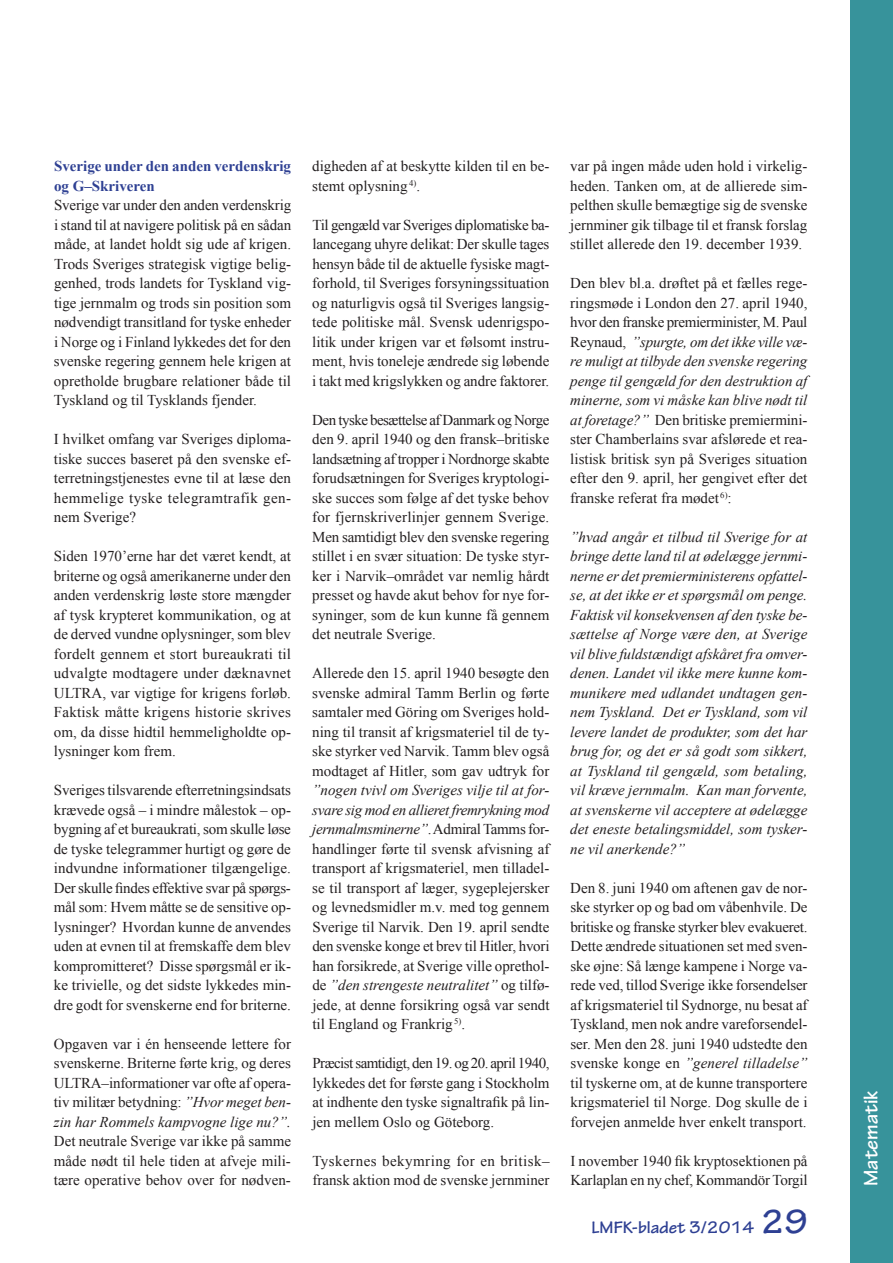
<style>
.page{position:relative;width:893px;height:1263px;background:#fff}
.page>*{position:absolute;margin:0;border:0;box-sizing:border-box;transform-origin:0 0}
.t1{font:700 21px "Tekton Pro";color:#fff}
.t2{font:700 18px "Tekton Pro";color:#2e4093}
.t3{font:15px/19.5px "Times New Roman";color:#231f20;text-align:justify}
.t4{font:italic 15px/19.5px "Times New Roman";color:#231f20;text-align:justify}
.t5{font:700 15px/19.5px "Times New Roman";color:#2e4093}
.s1{font-style:italic}
.s2{font-size:36px}
</style>
<div class="page">
<div style="left:850px;top:0;width:43px;height:1263px;background:#37939b"></div>
<p class="t5" style="left:54px;top:156px;width:239px">Sverige under den anden verdenskrig og G–Skriveren</p>
<p class="t3" style="left:54px;top:195px;width:239px">Sverige var under den anden verdenskrig i stand til at navigere politisk på en sådan måde, at landet holdt sig ude af krigen.<br>Trods Sveriges strategisk vigtige belig&shy;genhed, trods landets for Tyskland vig&shy;tige jernmalm og trods sin position som nødvendigt transitland for tyske enheder i Norge og i Finland lykkedes det for den svenske regering gennem hele krigen at opretholde brugbare relationer både til Tyskland og til Tysklands fjender.</p>
<p class="t3" style="left:54px;top:429px;width:239px">I hvilket omfang var Sveriges diploma&shy;tiske succes baseret på den svenske ef&shy;terretningstjenestes evne til at læse den hemmelige tyske telegramtrafik gen&shy;nem Sverige?</p>
<p class="t3" style="left:54px;top:546px;width:239px">Siden 1970’erne har det været kendt, at briterne og også amerikanerne under den anden verdenskrig løste store mængder af tysk krypteret kommunikation, og at de derved vundne oplysninger, som blev fordelt gennem et stort bureaukrati til udvalgte modtagere under dæknavnet ULTRA, var vigtige for krigens forløb.<br>Faktisk måtte krigens historie skrives om, da disse hidtil hemmeligholdte op&shy;lysninger kom frem.</p>
<p class="t3" style="left:54px;top:780px;width:239px">Sveriges tilsvarende efterretningsindsats krævede også – i mindre målestok – op&shy;bygning af et bureaukrati, som skulle løse de tyske telegrammer hurtigt og gøre de indvundne informationer tilgængelige.<br>Der skulle findes effektive svar på spørgs&shy;mål som: Hvem måtte se de sensitive op&shy;lysninger? Hvordan kunne de anvendes uden at evnen til at fremskaffe dem blev kompromitteret? Disse spørgsmål er ik&shy;ke trivielle, og det sidste lykkedes min&shy;dre godt for svenskerne end for briterne.</p>
<p class="t3" style="left:54px;top:1033px;width:239px">Opgaven var i én henseende lettere for svenskerne. Briterne førte krig, og deres ULTRA–informationer var ofte af opera&shy;tiv militær betydning: <span class="s1">”Hvor meget ben&shy;zin har Rommels kampvogne lige nu?”.</span></p>
<p class="t3" style="left:54px;top:1131px;width:239px">Det neutrale Sverige var ikke på samme måde nødt til hele tiden at afveje mili&shy;tære operative behov over for nødven-</p>
<p class="t3" style="left:312px;top:156px;width:239px">digheden af at beskytte kilden til en be&shy;stemt oplysning <sup>4)</sup>.</p>
<p class="t3" style="left:312px;top:214px;width:239px">Til gengæld var Sveriges diplomatiske ba&shy;lancegang uhyre delikat: Der skulle tages hensyn både til de aktuelle fysiske magt&shy;forhold, til Sveriges forsyningssituation og naturligvis også til Sveriges langsig&shy;tede politiske mål. Svensk udenrigspo&shy;litik under krigen var et følsomt instru&shy;ment, hvis toneleje ændrede sig løbende i takt med krigslykken og andre faktorer.</p>
<p class="t3" style="left:312px;top:409px;width:239px">Den tyske besættelse afDanmark og Norge den 9. april 1940 og den fransk–britiske landsætning af tropper i Nordnorge skabte forudsætningen for Sveriges kryptologi&shy;ske succes som følge af det tyske behov for fjernskriverlinjer gennem Sverige.<br>Men samtidigt blev den svenske regering stillet i en svær situation: De tyske styr&shy;ker i Narvik–området var nemlig hårdt presset og havde akut behov for nye for&shy;syninger, som de kun kunne få gennem det neutrale Sverige.</p>
<p class="t3" style="left:312px;top:663px;width:239px">Allerede den 15. april 1940 besøgte den svenske admiral Tamm Berlin og førte samtaler med Göring om Sveriges hold&shy;ning til transit af krigsmateriel til de ty&shy;ske styrker ved Narvik. Tamm blev også modtaget af Hitler, som gav udtryk for</p>
<p class="t3" style="left:312px;top:780px;width:239px"><span class="s1">”nogen tvivl om Sveriges vilje til at for&shy;svare sig mod en allieret fremrykning mod jernmalmsminerne”</span>.Admiral Tamms for&shy;handlinger førte til svensk afvisning af transport af krigsmateriel, men tilladel&shy;se til transport af læger, sygeplejersker og levnedsmidler m.v. med tog gennem Sverige til Narvik. Den 19. april sendte den svenske konge et brev til Hitler, hvori han forsikrede, at Sverige ville oprethol&shy;de <span class="s1">”den strengeste neutralitet”</span> og tilfø&shy;jede, at denne forsikring også var sendt til England og Frankrig<sup>5)</sup>.</p>
<p class="t3" style="left:312px;top:1053px;width:239px">Præcist samtidigt, den 19. og 20. april 1940, lykkedes det for første gang i Stockholm at indhente den tyske signaltrafik på lin&shy;jen mellem Oslo og Göteborg.</p>
<p class="t3" style="left:312px;top:1150px;width:239px">Tyskernes bekymring for en britisk– fransk aktion mod de svenske jernminer</p>
<p class="t3" style="left:570px;top:156px;width:239px">var på ingen måde uden hold i virkelig&shy;heden. Tanken om, at de allierede sim&shy;pelthen skulle bemægtige sig de svenske jernminer gik tilbage til et fransk forslag stillet allerede den 19. december 1939.</p>
<p class="t3" style="left:570px;top:273px;width:239px">Den blev bl.a. drøftet på et fælles rege&shy;ringsmøde i London den 27. april 1940, hvor den franske premierminister, M. Paul Reynaud, <span class="s1">”spurgte, om det ikke ville væ&shy;re muligt at tilbyde den svenske regering penge til gengæld for den destruktion af minerne, som vi måske kan blive nødt til at foretage?”</span> Den britiske premiermini&shy;ster Chamberlains svar afslørede et rea&shy;listisk britisk syn på Sveriges situation efter den 9. april, her gengivet efter det franske referat fra mødet <sup>6)</sup>:</p>
<p class="t4" style="left:570px;top:526px;width:239px">”hvad angår et tilbud til Sverige for at bringe dette land til at ødelægge jernmi&shy;nerne er det premierministerens opfattel&shy;se, at det ikke er et spørgsmål om penge.<br>Faktisk vil konsekvensen af den tyske be&shy;sættelse af Norge være den, at Sverige vil blive fuldstændigt afskåret fra omver&shy;denen. Landet vil ikke mere kunne kom&shy;munikere med udlandet undtagen gen&shy;nem Tyskland. Det er Tyskland, som vil levere landet de produkter, som det har brug for, og det er så godt som sikkert, at Tyskland til gengæld, som betaling, vil kræve jernmalm. Kan man forvente, at svenskerne vil acceptere at ødelægge det eneste betalingsmiddel, som tysker&shy;ne vil anerkende?”</p>
<p class="t3" style="left:570px;top:877px;width:239px">Den 8. juni 1940 om aftenen gav de nor&shy;ske styrker op og bad om våbenhvile. De britiske og franske styrker blev evakueret.<br>Dette ændrede situationen set med sven&shy;ske øjne: Så længe kampene i Norge va&shy;rede ved, tillod Sverige ikke forsendelser af krigsmateriel til Sydnorge, nu besat af Tyskland, men nok andre vareforsendel&shy;ser. Men den 28. juni 1940 udstedte den svenske konge en <span class="s1">”generel tilladelse” </span>til tyskerne om, at de kunne transportere krigsmateriel til Norge. Dog skulle de i forvejen anmelde hver enkelt transport.</p>
<p class="t3" style="left:570px;top:1150px;width:239px">I november 1940 fik kryptosektionen på<br>Karlaplan en ny chef, Kommandör Torgil</p>
<p class="t2" style="left:591px;top:1217px;width:218px">LMFK-bladet 3/2014 <span class="s2">29</span></p>
<h1 class="t1" style="left:858px;top:1194px;width:97px;rotate:-90deg">Matematik</h1>
</div>
